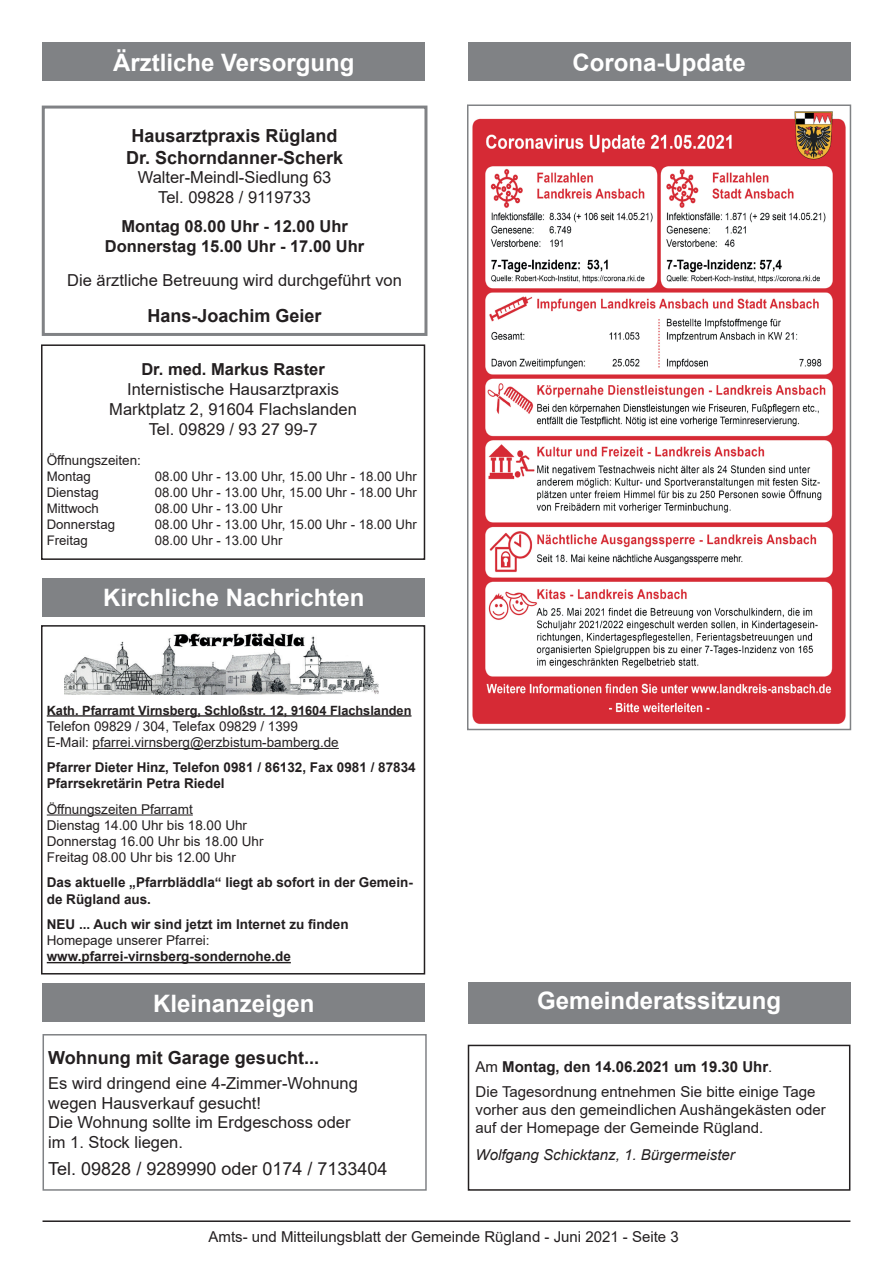
<style>
.page{position:relative;width:893px;height:1263px;background:#fff}
.page>*{position:absolute;margin:0;border:0;box-sizing:border-box;transform-origin:0 0}
.t1{font:700 24px "Arial";color:#fff}
.t2{font:700 18px/21.6px "Arial";color:#231f20;text-align:center}
.t3{font:18px "Arial";color:#231f20}
.t4{font:16.5px/19.8px "Arial";color:#231f20;text-align:center}
.t5{font:700 16.5px/19.8px "Arial";color:#231f20;text-align:center}
.t6{font:15px/25.2px "Arial";color:#231f20}
.t7{font:italic 15px "Arial";color:#231f20}
.t8{font:13.5px/16.2px "Arial";color:#231f20}
.t9{font:700 13.5px/16.2px "Arial";color:#231f20}
.t10{font:13.2px "Arial";color:#231f20}
.t11{font:700 12.75px "Arial";color:#231f20}
.s1{font-weight:700}
</style>
<div class="page">
<hr style="left:43px;top:1220px;width:807px;height:2px;background:#231f20">
<div style="left:43px;top:578px;width:382px;height:39px;background:#808285"></div>
<div style="left:43px;top:43px;width:382px;height:38px;background:#808285"></div>
<div style="left:41px;top:344px;width:384px;height:216px;border:2px solid #231f20"></div>
<hr style="left:47px;top:715px;width:364px;height:2px;background:#231f20">
<hr style="left:93px;top:748px;width:246px;height:1px;background:#231f20">
<hr style="left:47px;top:814px;width:146px;height:1px;background:#231f20">
<hr style="left:47px;top:962px;width:244px;height:1px;background:#231f20">
<div style="left:41px;top:625px;width:384px;height:349px;border:2px solid #231f20"></div>
<img style="left:65px;top:633px;width:313px;height:61px">
<div style="left:43px;top:984px;width:382px;height:38px;background:#808285"></div>
<div style="left:42px;top:106px;width:385px;height:230px;border:3px solid #808285"></div>
<div style="left:43px;top:1034px;width:384px;height:157px;border:2px solid #808285"></div>
<div style="left:468px;top:43px;width:382px;height:38px;background:#808285"></div>
<img style="left:472px;top:111px;width:374px;height:613px">
<div style="left:467px;top:104px;width:384px;height:626px;border:2px solid #808285"></div>
<div style="left:468px;top:982px;width:382px;height:42px;background:#808285"></div>
<div style="left:468px;top:1045px;width:382px;height:146px;border:2px solid #231f20"></div>
<h1 class="t1" style="left:113px;top:45px;width:243px">Ärztliche Versorgung</h1>
<p class="t2" style="left:126px;top:125px;width:219px">Hausarztpraxis Rügland<br>Dr. Schorndanner-Scherk</p>
<p class="t4" style="left:138px;top:168px;width:195px">Walter-Meindl-Siedlung 63<br>Tel. 09828 / 9119733</p>
<p class="t5" style="left:105px;top:216px;width:261px">Montag 08.00 Uhr - 12.00 Uhr<br>Donnerstag 15.00 Uhr - 17.00 Uhr</p>
<p class="t4" style="left:67px;top:270px;width:336px">Die ärztliche Betreuung wird durchgeführt von</p>
<p class="t2" style="left:148px;top:305px;width:176px">Hans-Joachim Geier</p>
<p class="t5" style="left:141px;top:360px;width:185px">Dr. med. Markus Raster</p>
<p class="t4" style="left:109px;top:379px;width:249px">Internistische Hausarztpraxis<br>Marktplatz 2, 91604 Flachslanden<br>Tel. 09829 / 93 27 99-7</p>
<p class="t8" style="left:47px;top:452px;width:96px">Öffnungszeiten:</p>
<p class="t10" style="left:47px;top:468px;width:46px">Montag</p>
<p class="t10" style="left:155px;top:468px;width:263px">08.00 Uhr - 13.00 Uhr, 15.00 Uhr - 18.00 Uhr</p>
<p class="t10" style="left:47px;top:483px;width:54px">Dienstag</p>
<p class="t10" style="left:155px;top:483px;width:263px">08.00 Uhr - 13.00 Uhr, 15.00 Uhr - 18.00 Uhr</p>
<p class="t10" style="left:47px;top:499px;width:54px">Mittwoch</p>
<p class="t10" style="left:155px;top:499px;width:129px">08.00 Uhr - 13.00 Uhr</p>
<p class="t10" style="left:47px;top:515px;width:70px">Donnerstag</p>
<p class="t10" style="left:155px;top:515px;width:263px">08.00 Uhr - 13.00 Uhr, 15.00 Uhr - 18.00 Uhr</p>
<p class="t10" style="left:47px;top:531px;width:43px">Freitag</p>
<p class="t10" style="left:155px;top:531px;width:129px">08.00 Uhr - 13.00 Uhr</p>
<h1 class="t1" style="left:103px;top:581px;width:263px">Kirchliche Nachrichten</h1>
<p class="t11" style="left:47px;top:701px;width:366px">Kath. Pfarramt Virnsberg, Schloßstr. 12, 91604 Flachslanden</p>
<p class="t8" style="left:47px;top:718px;width:294px">Telefon 09829 / 304, Telefax 09829 / 1399<br>E-Mail: pfarrei.virnsberg@erzbistum-bamberg.de</p>
<p class="t9" style="left:47px;top:759px;width:370px">Pfarrer Dieter Hinz, Telefon 0981 / 86132, Fax 0981 / 87834<br>Pfarrsekretärin Petra Riedel</p>
<p class="t8" style="left:47px;top:801px;width:218px">Öffnungszeiten Pfarramt<br>Dienstag 14.00 Uhr bis 18.00 Uhr<br>Donnerstag 16.00 Uhr bis 18.00 Uhr<br>Freitag 08.00 Uhr bis 12.00 Uhr</p>
<p class="t9" style="left:47px;top:875px;width:368px">Das aktuelle „Pfarrbläddla“ liegt ab sofort in der Gemein&shy;de Rügland aus.</p>
<p class="t9" style="left:47px;top:916px;width:303px">NEU ... Auch wir sind jetzt im Internet zu finden</p>
<p class="t8" style="left:47px;top:932px;width:164px">Homepage unserer Pfarrei:</p>
<p class="t9" style="left:47px;top:948px;width:246px">www.pfarrei-virnsberg-sondernohe.de</p>
<h1 class="t1" style="left:153px;top:986px;width:163px">Kleinanzeigen</h1>
<p class="t2" style="left:48px;top:1047px;width:272px">Wohnung mit Garage gesucht...</p>
<p class="t4" style="left:48px;top:1073px;width:311px;text-align:left">Es wird dringend eine 4-Zimmer-Wohnung wegen Hausverkauf gesucht!<br>Die Wohnung sollte im Erdgeschoss oder im 1. Stock liegen.</p>
<p class="t3" style="left:48px;top:1156px;width:341px">Tel. 09828 / 9289990 oder 0174 / 7133404</p>
<h1 class="t1" style="left:572px;top:45px;width:175px">Corona-Update</h1>
<h1 class="t1" style="left:537px;top:983px;width:246px">Gemeinderatssitzung</h1>
<p class="t6" style="left:476px;top:1054px;width:341px">Am <span class="s1">Montag, den 14.06.2021 um 19.30 Uhr</span>.<br>Die Tagesordnung entnehmen Sie bitte einige Tage</p>
<p class="t6" style="left:476px;top:1101px;width:352px;line-height:18px">vorher aus den gemeindlichen Aushängekästen oder auf der Homepage der Gemeinde Rügland.</p>
<p class="t7" style="left:476px;top:1145px;width:261px">Wolfgang Schicktanz, 1. Bürgermeister</p>
<p class="t6" style="left:208px;top:1224px;width:472px">Amts- und Mitteilungsblatt der Gemeinde Rügland - Juni 2021 - Seite 3</p>
</div>
